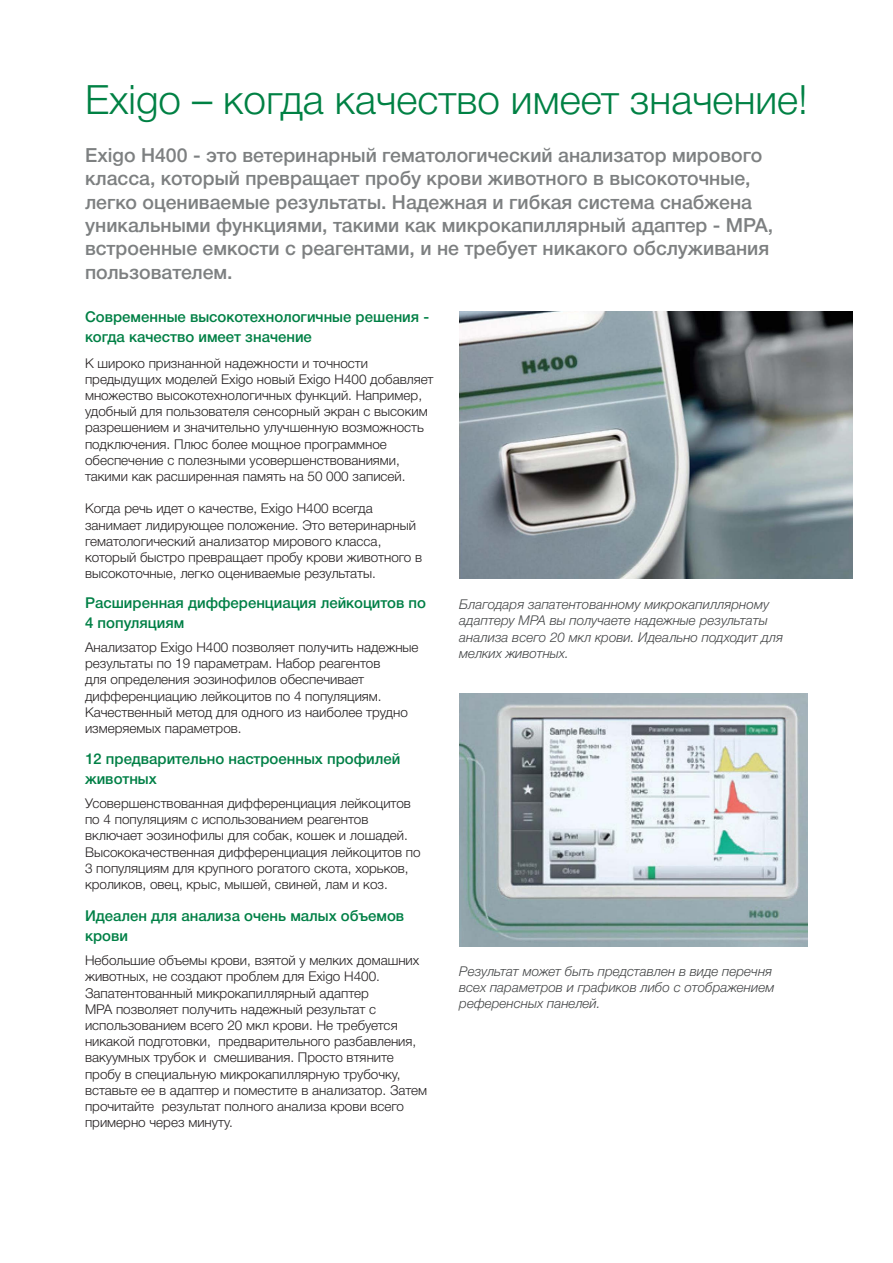
<style>
.page{position:relative;width:893px;height:1263px;background:#fff}
.page>*{position:absolute;margin:0;border:0;box-sizing:border-box;transform-origin:0 0}
.t1{font:300 40.5px "Helvetica Neue Cyr";color:#008144}
.t2{font:500 19.5px/23.4px "Helvetica Neue Cyr";color:#7d8081}
.t3{font:500 15px/19.8px "Helvetica Neue Cyr";color:#018046}
.t4{font:500 15px/19.8px "Helvetica Neue Cyr";color:#018045}
.t5{font:300 13.5px/16.2px "Helvetica Neue Cyr";color:#231f20}
.t6{font:italic 300 13.5px/16.2px "Helvetica Neue Cyr";color:#424445}
</style>
<div class="page">
<img style="left:459px;top:311px;width:394px;height:267px">
<img style="left:459px;top:693px;width:349px;height:254px">
<p class="t1" style="left:85px;top:77px;width:724px">Exigo – когда качество имеет значение!</p>
<p class="t2" style="left:85px;top:143px;width:690px">Exigo H400 - это ветеринарный гематологический анализатор мирового класса, который превращает пробу крови животного в высокоточные, легко оцениваемые результаты. Надежная и гибкая система снабжена уникальными функциями, такими как микрокапиллярный адаптер - MPA, встроенные емкости с реагентами, и не требует никакого обслуживания пользователем.</p>
<p class="t4" style="left:85px;top:307px;width:346px">Современные высокотехнологичные решения - когда качество имеет значение</p>
<p class="t5" style="left:85px;top:355px;width:350px">К широко признанной надежности и точности предыдущих моделей Exigo новый Exigo H400 добавляет множество высокотехнологичных функций. Например, удобный для пользователя сенсорный экран с высоким разрешением и значительно улучшенную возможность подключения. Плюс более мощное программное обеспечение с полезными усовершенствованиями, такими как расширенная память на 50 000 записей.</p>
<p class="t5" style="left:85px;top:501px;width:339px">Когда речь идет о качестве, Exigo H400 всегда занимает лидирующее положение. Это ветеринарный гематологический анализатор мирового класса, который быстро превращает пробу крови животного в высокоточные, легко оцениваемые результаты.</p>
<p class="t3" style="left:85px;top:593px;width:343px">Расширенная дифференциация лейкоцитов по<br>4 популяциям</p>
<p class="t5" style="left:85px;top:639px;width:335px">Анализатор Exigo H400 позволяет получить надежные результаты по 19 параметрам. Набор реагентов<br>для определения эозинофилов обеспечивает дифференциацию лейкоцитов по 4 популяциям.<br>Качественный метод для одного из наиболее трудно измеряемых параметров.</p>
<p class="t3" style="left:85px;top:749px;width:317px">12 предварительно настроенных профилей животных</p>
<p class="t5" style="left:85px;top:795px;width:337px">Усовершенствованная дифференциация лейкоцитов по 4 популяциям с использованием реагентов включает эозинофилы для собак, кошек и лошадей.<br>Высококачественная дифференциация лейкоцитов по 3 популяциям для крупного рогатого скота, хорьков, кроликов, овец, крыс, мышей, свиней, лам и коз.</p>
<p class="t3" style="left:85px;top:906px;width:321px">Идеален для анализа очень малых объемов крови</p>
<p class="t5" style="left:85px;top:952px;width:344px">Небольшие объемы крови, взятой у мелких домашних животных, не создают проблем для Exigo H400.<br>Запатентованный микрокапиллярный адаптер<br>MPA позволяет получить надежный результат с использованием всего 20 мкл крови. Не требуется никакой подготовки, предварительного разбавления, вакуумных трубок и смешивания. Просто втяните пробу в специальную микрокапиллярную трубочку, вставьте ее в адаптер и поместите в анализатор. Затем прочитайте результат полного анализа крови всего примерно через минуту.</p>
<p class="t6" style="left:459px;top:596px;width:325px">Благодаря запатентованному микрокапиллярному адаптеру MPA вы получаете надежные результаты анализа всего 20 мкл крови. Идеально подходит для мелких животных.</p>
<p class="t6" style="left:459px;top:963px;width:317px">Результат может быть представлен в виде перечня всех параметров и графиков либо с отображением референсных панелей.</p>
</div>
